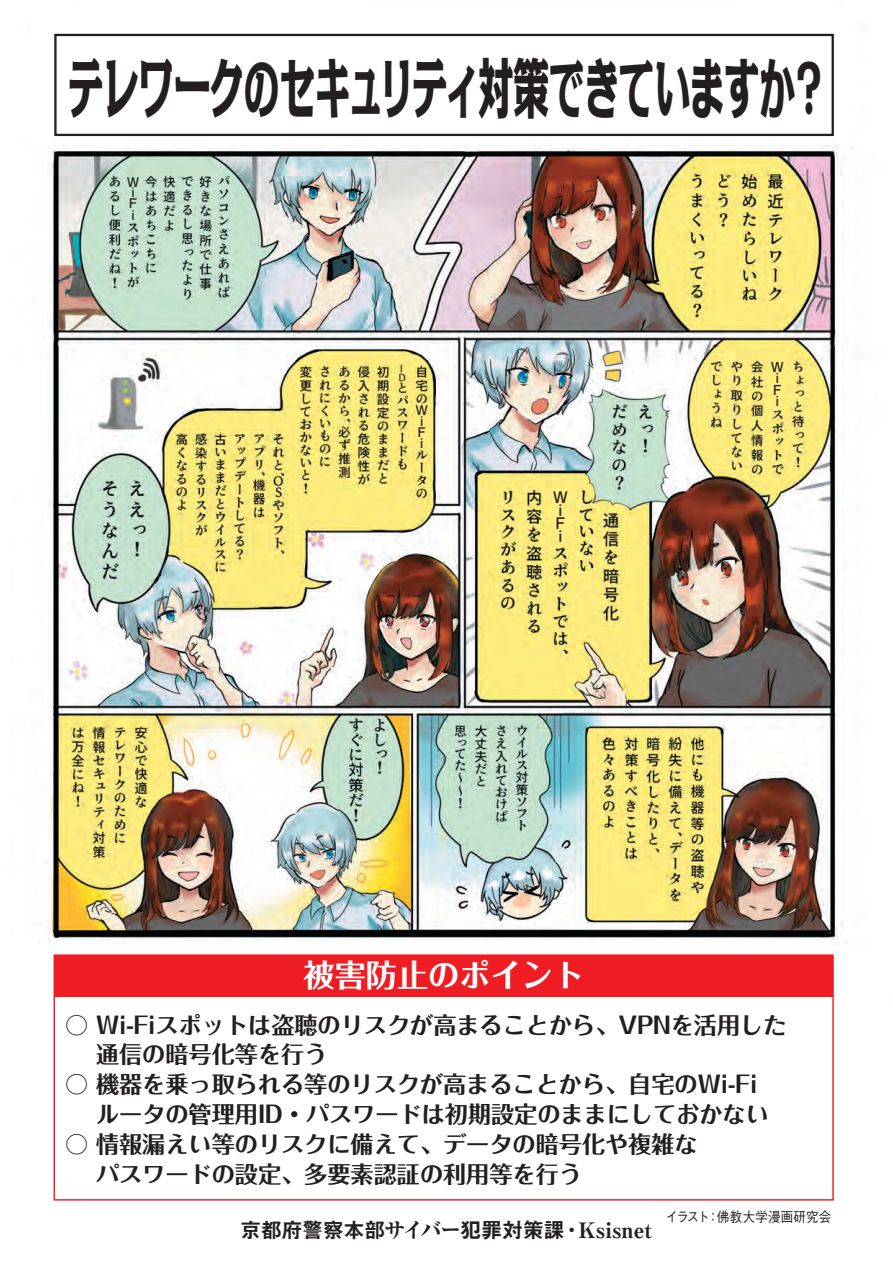
<style>
.page{position:relative;width:893px;height:1263px;background:#fff}
.page>*{position:absolute;margin:0;border:0;box-sizing:border-box;transform-origin:0 0}
.t1{font:800 65.1px "Kakumin Pro";letter-spacing:-.025em;color:#231f20;scale:.55 1}
.t2{font:700 31.2px "Folk Pro";color:#fff}
.t3{font:700 23.1px/29.7px "Folk Pro";color:#231f20}
.t4{font:21.3px "Midashi Go Pro MB31";letter-spacing:-.025em;color:#231f20}
.t5{font:700 15.9px/13.2px "Futo Go B101 Pro";color:#231f20}
.t6{font:500 13.8px "Gothic BBB Pro";letter-spacing:.015em;color:#231f20;scale:.9 1}
.t7{font:700 13.8px/11.4px "Futo Go B101 Pro";color:#231f20}
.t8{font:700 13.35px/10.9px "Futo Go B101 Pro";color:#231f20}
.s1{font-family:"Ryumin Pro";font-weight:800}
</style>
<div class="page">
<img style="left:47px;top:145px;width:798px;height:800px">
<div style="left:54px;top:955px;width:779px;height:41px;background:#ee1d23"></div>
<div style="left:54px;top:34px;width:780px;height:102px;border:2px solid #231f20"></div>
<h1 class="t1" style="left:68px;top:36px;width:1380px">テレワークのセキュリティ対策できていますか？</h1>
<p class="t8" style="left:127px;top:174px;width:14px">Ｗｉ<br>Ｆｉ</p>
<p class="t8" style="left:415px;top:403px;width:14px">Ｗｉ<br>Ｆｉ</p>
<p class="t5" style="left:552px;top:488px;width:17px">Ｗｉ<br>Ｆｉ</p>
<h2 class="t2" style="left:304px;top:949px;width:282px">被害防止のポイント</h2>
<p class="t7" style="left:770px;top:359px;width:15px">Ｗｉ<br>Ｆｉ</p>
<p class="t3" style="left:65px;top:1007px;width:723px">○ Wi-Fiスポットは盗聴のリスクが高まることから、VPNを活用した　 通信の暗号化等を行う</p>
<p class="t3" style="left:65px;top:1066px;width:705px">○ 機器を乗っ取られる等のリスクが高まることから、自宅のWi-Fi　 ルータの管理用ID・パスワードは初期設定のままにしておかない</p>
<p class="t3" style="left:65px;top:1126px;width:634px">○ 情報漏えい等のリスクに備えて、データの暗号化や複雑な　 パスワードの設定、多要素認証の利用等を行う</p>
<p class="t4" style="left:240px;top:1213px;width:413px">京都府警察本部<span class="s1">サイバー</span>犯罪対策課<span class="s1">・Ksisnet</span></p>
<p class="t6" style="left:666px;top:1206px;width:185px">イラスト：佛教大学漫画研究会</p>
</div>
